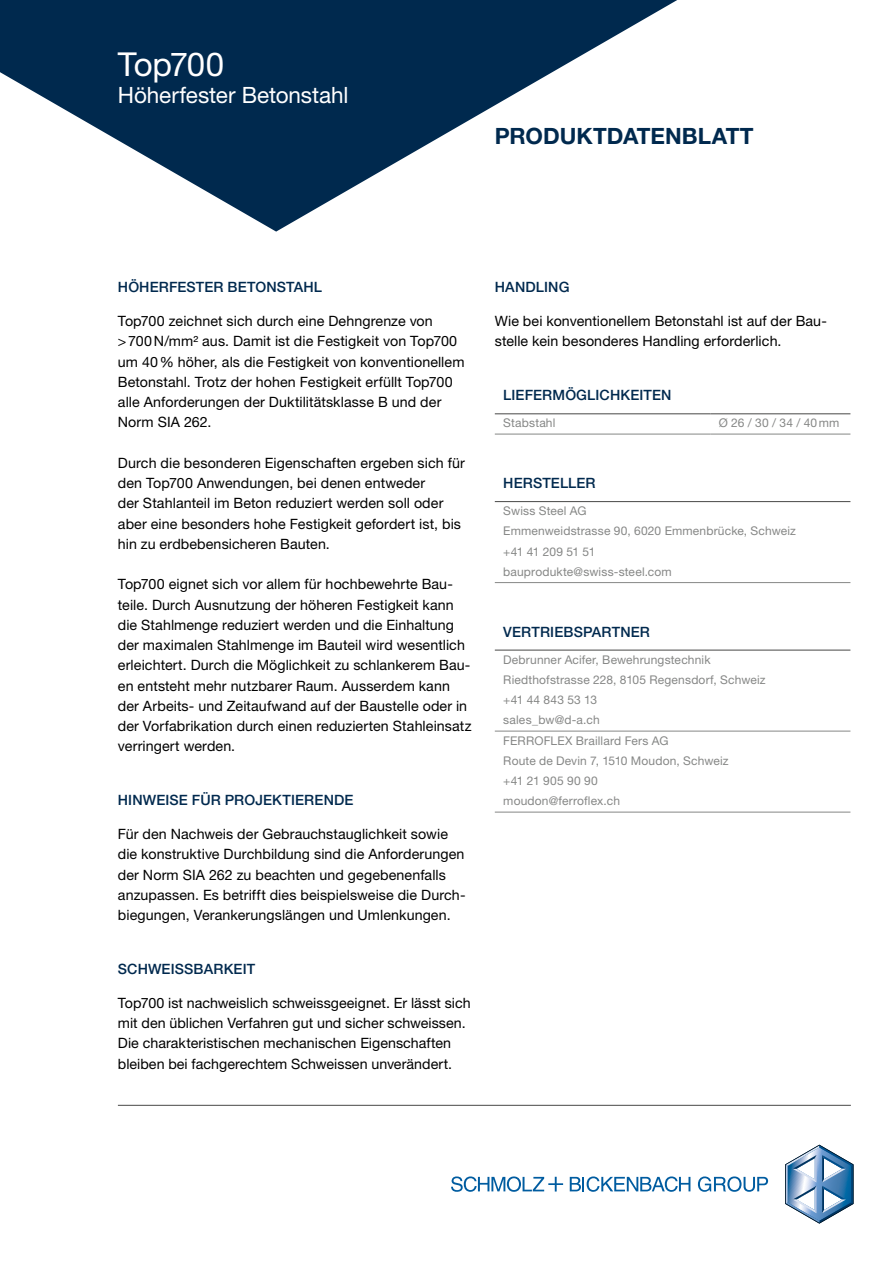
<style>
.page{position:relative;width:893px;height:1263px;background:#fff}
.page>*{position:absolute;margin:0;border:0;box-sizing:border-box;transform-origin:0 0}
.t1{font:33px "Helvetica Neue LT Std";letter-spacing:-.035em;color:#fff}
.t2{font:22.5px "Helvetica Neue LT Std";letter-spacing:-.005em;color:#fff}
.t3{font:700 22.5px "Helvetica Neue LT Std";color:#00294e}
.t4{font:14.25px/20.2px "Helvetica Neue LT Std";letter-spacing:.005em;color:#000}
.t5{font:500 14.25px "Helvetica Neue LT Std";letter-spacing:.01em;color:#00294e}
.t6{font:12px/20.2px "Helvetica Neue LT Std";letter-spacing:.015em;color:#868786}
</style>
<div class="page">
<svg style="left:0;top:0;width:677px;height:232px;fill:#00294e"></svg>
<hr style="left:118px;top:1105px;width:733px;height:1px;background:#484847">
<svg style="left:785px;top:1145px;width:68px;height:78px"></svg>
<svg style="left:451px;top:1176px;width:112px;height:16px"></svg>
<svg style="left:570px;top:1176px;width:120px;height:16px"></svg>
<svg style="left:698px;top:1176px;width:70px;height:16px"></svg>
<hr style="left:495px;top:501px;width:355px;height:1px;background:#484847">
<hr style="left:495px;top:582px;width:355px;height:1px;background:#868786">
<hr style="left:495px;top:650px;width:355px;height:1px;background:#484847">
<hr style="left:495px;top:731px;width:355px;height:1px;background:#868786">
<hr style="left:495px;top:812px;width:355px;height:1px;background:#868786">
<hr style="left:495px;top:434px;width:215px;height:1px;background:#868786">
<hr style="left:710px;top:434px;width:140px;height:1px;background:#868786">
<hr style="left:495px;top:414px;width:215px;height:1px;background:#484847">
<hr style="left:710px;top:414px;width:140px;height:1px;background:#484847">
<h1 class="t1" style="left:118px;top:45px;width:108px">Top700</h1>
<h2 class="t2" style="left:118px;top:82px;width:232px">Höherfester Betonstahl</h2>
<h2 class="t3" style="left:495px;top:122px;width:260px">PRODUKTDATENBLATT</h2>
<p class="t5" style="left:118px;top:279px;width:206px">HÖHERFESTER BETONSTAHL</p>
<p class="t4" style="left:118px;top:311px;width:348px">Top700 zeichnet sich durch eine Dehngrenze von &gt;700N/mm² aus. Damit ist die Festigkeit von Top700 um 40% höher, als die Festigkeit von konventionellem Betonstahl. Trotz der hohen Festigkeit erfüllt Top700 alle Anforderungen der Duktilitätsklasse B und der Norm SIA 262.</p>
<p class="t4" style="left:118px;top:452px;width:348px">Durch die besonderen Eigenschaften ergeben sich für den Top700 Anwendungen, bei denen entweder<br>der Stahlanteil im Beton reduziert werden soll oder aber eine besonders hohe Festigkeit gefordert ist, bis hin zu erdbebensicheren Bauten.</p>
<p class="t4" style="left:118px;top:574px;width:355px">Top700 eignet sich vor allem für hochbewehrte Bau&shy;teile. Durch Ausnutzung der höheren Festigkeit kann die Stahlmenge reduziert werden und die Einhaltung der maximalen Stahlmenge im Bauteil wird wesentlich erleichtert. Durch die Möglichkeit zu schlankerem Bau&shy;en entsteht mehr nutzbarer Raum. Ausserdem kann der Arbeits- und Zeitaufwand auf der Baustelle oder in der Vorfabrikation durch einen reduzierten Stahleinsatz verringert werden.</p>
<p class="t5" style="left:118px;top:792px;width:237px">HINWEISE FÜR PROJEKTIERENDE</p>
<p class="t4" style="left:118px;top:824px;width:349px">Für den Nachweis der Gebrauchstauglichkeit sowie die konstruktive Durchbildung sind die Anforderungen der Norm SIA 262 zu beachten und gegebenenfalls anzupassen. Es betrifft dies beispielsweise die Durch&shy;biegungen, Verankerungslängen und Umlenkungen.</p>
<p class="t5" style="left:118px;top:960px;width:139px">SCHWEISSBARKEIT</p>
<p class="t4" style="left:118px;top:992px;width:354px">Top700 ist nachweislich schweissgeeignet. Er lässt sich mit den üblichen Verfahren gut und sicher schweissen.<br>Die charakteristischen mechanischen Eigenschaften bleiben bei fachgerechtem Schweissen unverändert.</p>
<p class="t5" style="left:495px;top:279px;width:76px">HANDLING</p>
<p class="t4" style="left:495px;top:311px;width:332px">Wie bei konventionellem Betonstahl ist auf der Bau&shy;stelle kein besonderes Handling erforderlich.</p>
<p class="t5" style="left:503px;top:387px;width:170px">LIEFERMÖGLICHKEITEN</p>
<p class="t6" style="left:503px;top:413px;width:54px">Stabstahl</p>
<p class="t6" style="left:719px;top:413px;width:122px">Ø 26 / 30 / 34 / 40mm</p>
<p class="t5" style="left:503px;top:475px;width:94px">HERSTELLER</p>
<p class="t6" style="left:503px;top:500px;width:294px">Swiss Steel AG<br>Emmenweidstrasse 90, 6020 Emmenbrücke, Schweiz +41 41 209 51 51<br>bauprodukte@swiss-steel.com</p>
<p class="t5" style="left:503px;top:623px;width:148px">VERTRIEBSPARTNER</p>
<p class="t6" style="left:503px;top:649px;width:264px">Debrunner Acifer, Bewehrungstechnik<br>Riedthofstrasse 228, 8105 Regensdorf, Schweiz +41 44 843 53 13<br>sales_bw@d-a.ch<br>FERROFLEX Braillard Fers AG<br>Route de Devin 7, 1510 Moudon, Schweiz<br>+41 21 905 90 90<br>moudon@ferroflex.ch</p>
</div>
